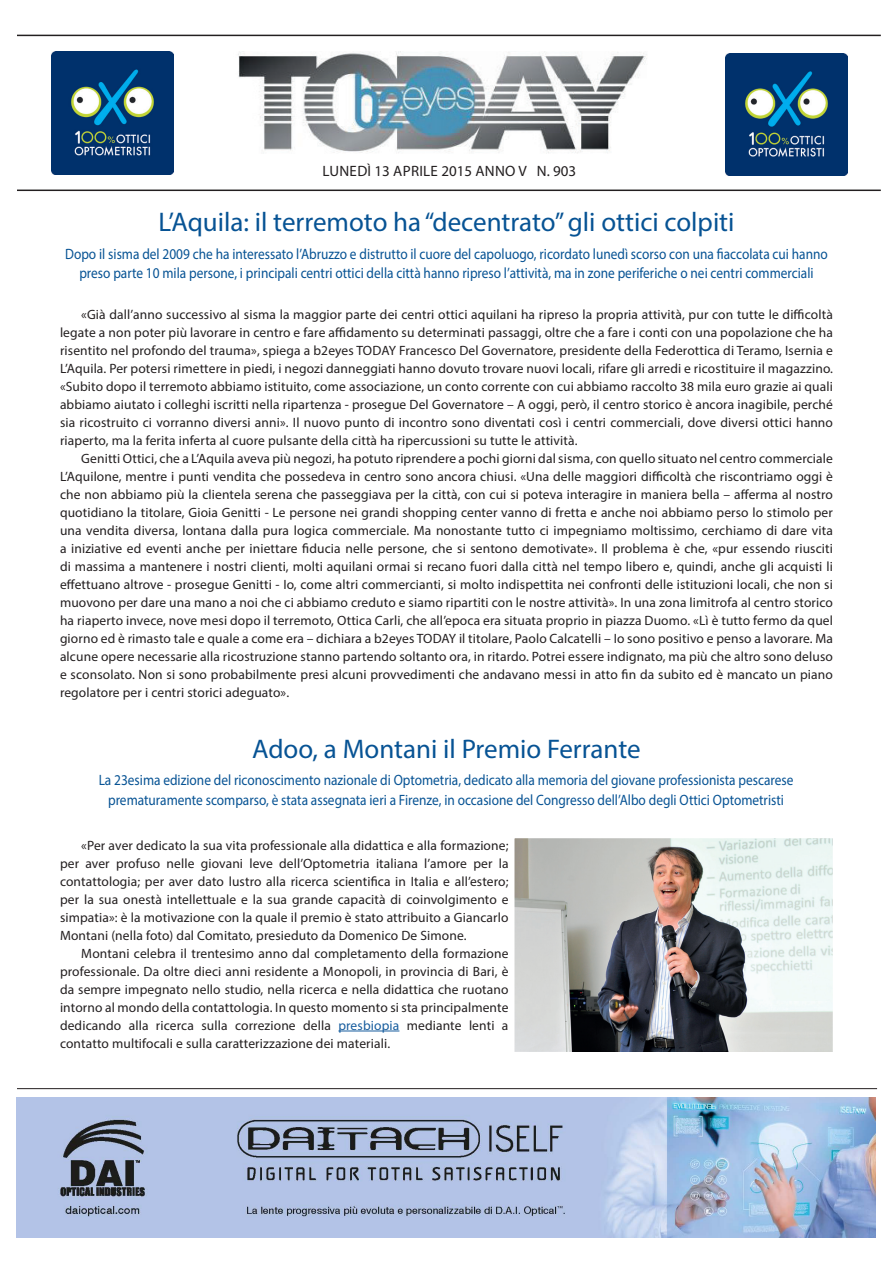
<style>
.page{position:relative;width:893px;height:1263px;background:#fff}
.page>*{position:absolute;margin:0;border:0;box-sizing:border-box;transform-origin:0 0}
.t1{font:27px "Myriad Pro";color:#075394}
.t2{font:15px/19.5px "Myriad Pro";color:#075394;text-align:center;scale:.89 1}
.t3{font:15px "Myriad Pro";letter-spacing:.02em;color:#231f20}
.t4{font:13.5px/18px "Myriad Pro";letter-spacing:.01em;color:#231f20;text-align:justify}
.s1{color:#175d9e}
</style>
<div class="page">
<img style="left:238px;top:52px;width:409px;height:101px">
<hr style="left:17px;top:1088px;width:860px;height:1px;background:#231f20">
<img style="left:725px;top:54px;width:123px;height:122px">
<img style="left:52px;top:52px;width:122px;height:122px">
<hr style="left:17px;top:190px;width:864px;height:1px;background:#231f20">
<hr style="left:17px;top:35px;width:864px;height:1px;background:#231f20">
<hr style="left:338px;top:1031px;width:61px;height:1px;background:#175d9e">
<img style="left:515px;top:839px;width:317px;height:212px">
<img style="left:16px;top:1098px;width:859px;height:139px">
<p class="t3" style="left:323px;top:162px;width:255px">LUNEDÌ 13 APRILE 2015 ANNO V N. 903</p>
<h1 class="t1" style="left:158px;top:206px;width:578px">L’Aquila: il terremoto ha “decentrato” gli ottici colpiti</h1>
<p class="t2" style="left:65px;top:244px;width:858px">Dopo il sisma del 2009 che ha interessato l’Abruzzo e distrutto il cuore del capoluogo, ricordato lunedì scorso con una fiaccolata cui hanno preso parte 10 mila persone, i principali centri ottici della città hanno ripreso l’attività, ma in zone periferiche o nei centri commerciali</p>
<p class="t4" style="left:60px;top:305px;width:775px;text-indent:21px">«Già dall’anno successivo al sisma la maggior parte dei centri ottici aquilani ha ripreso la propria attività, pur con tutte le difficoltà legate a non poter più lavorare in centro e fare affidamento su determinati passaggi, oltre che a fare i conti con una popolazione che ha risentito nel profondo del trauma», spiega a b2eyes TODAY Francesco Del Governatore, presidente della Federottica di Teramo, Isernia e L’Aquila. Per potersi rimettere in piedi, i negozi danneggiati hanno dovuto trovare nuovi locali, rifare gli arredi e ricostituire il magazzino. «Subito dopo il terremoto abbiamo istituito, come associazione, un conto corrente con cui abbiamo raccolto 38 mila euro grazie ai quali abbiamo aiutato i colleghi iscritti nella ripartenza - prosegue Del Governatore – A oggi, però, il centro storico è ancora inagibile, perché sia ricostruito ci vorranno diversi anni». Il nuovo punto di incontro sono diventati così i centri commerciali, dove diversi ottici hanno riaperto, ma la ferita inferta al cuore pulsante della città ha ripercussioni su tutte le attività.</p>
<p class="t4" style="left:60px;top:449px;width:774px;text-indent:21px">Genitti Ottici, che a L’Aquila aveva più negozi, ha potuto riprendere a pochi giorni dal sisma, con quello situato nel centro commerciale L’Aquilone, mentre i punti vendita che possedeva in centro sono ancora chiusi. «Una delle maggiori difficoltà che riscontriamo oggi è che non abbiamo più la clientela serena che passeggiava per la città, con cui si poteva interagire in maniera bella – afferma al nostro quotidiano la titolare, Gioia Genitti - Le persone nei grandi shopping center vanno di fretta e anche noi abbiamo perso lo stimolo per una vendita diversa, lontana dalla pura logica commerciale. Ma nonostante tutto ci impegniamo moltissimo, cerchiamo di dare vita a iniziative ed eventi anche per iniettare fiducia nelle persone, che si sentono demotivate». Il problema è che, «pur essendo riusciti di massima a mantenere i nostri clienti, molti aquilani ormai si recano fuori dalla città nel tempo libero e, quindi, anche gli acquisti li effettuano altrove - prosegue Genitti - Io, come altri commercianti, si molto indispettita nei confronti delle istituzioni locali, che non si muovono per dare una mano a noi che ci abbiamo creduto e siamo ripartiti con le nostre attività». In una zona limitrofa al centro storico ha riaperto invece, nove mesi dopo il terremoto, Ottica Carli, che all’epoca era situata proprio in piazza Duomo. «Lì è tutto fermo da quel giorno ed è rimasto tale e quale a come era – dichiara a b2eyes TODAY il titolare, Paolo Calcatelli – Io sono positivo e penso a lavorare. Ma alcune opere necessarie alla ricostruzione stanno partendo soltanto ora, in ritardo. Potrei essere indignato, ma più che altro sono deluso e sconsolato. Non si sono probabilmente presi alcuni provvedimenti che andavano messi in atto fin da subito ed è mancato un piano regolatore per i centri storici adeguato».</p>
<h1 class="t1" style="left:252px;top:733px;width:390px">Adoo, a Montani il Premio Ferrante</h1>
<p class="t2" style="left:99px;top:770px;width:782px">La 23esima edizione del riconoscimento nazionale di Optometria, dedicato alla memoria del giovane professionista pescarese prematuramente scomparso, è stata assegnata ieri a Firenze, in occasione del Congresso dell’Albo degli Ottici Optometristi</p>
<p class="t4" style="left:60px;top:836px;width:450px;text-indent:21px">«Per aver dedicato la sua vita professionale alla didattica e alla formazione; per aver profuso nelle giovani leve dell’Optometria italiana l’amore per la contattologia; per aver dato lustro alla ricerca scientifica in Italia e all’estero; per la sua onestà intellettuale e la sua grande capacità di coinvolgimento e simpatia»: è la motivazione con la quale il premio è stato attribuito a Giancarlo Montani (nella foto) dal Comitato, presieduto da Domenico De Simone.</p>
<p class="t4" style="left:60px;top:944px;width:450px;text-indent:21px">Montani celebra il trentesimo anno dal completamento della formazione professionale. Da oltre dieci anni residente a Monopoli, in provincia di Bari, è da sempre impegnato nello studio, nella ricerca e nella didattica che ruotano intorno al mondo della contattologia. In questo momento si sta principalmente dedicando alla ricerca sulla correzione della <span class="s1">presbiopia</span> mediante lenti a contatto multifocali e sulla caratterizzazione dei materiali.</p>
</div>
